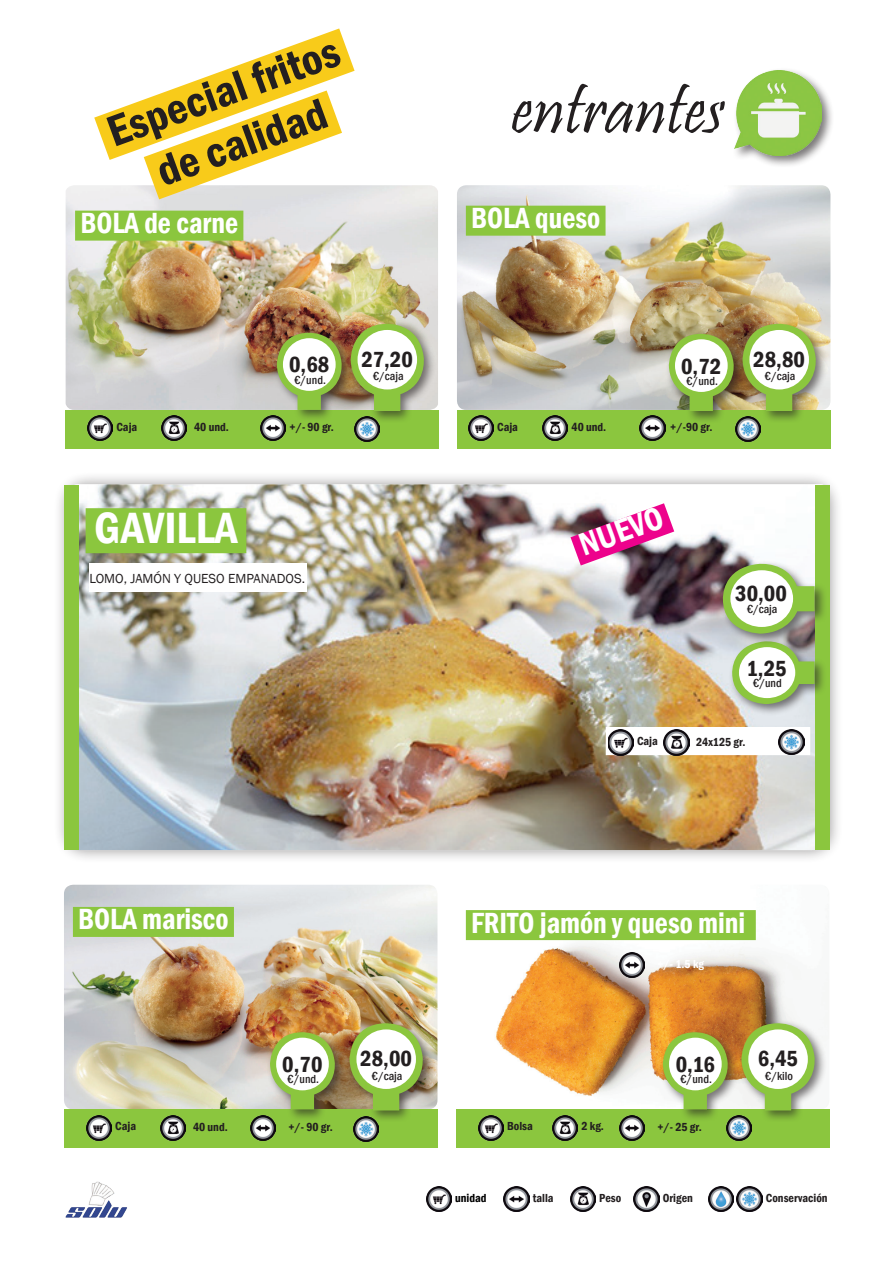
<style>
.page{position:relative;width:893px;height:1263px;background:#fff}
.page>*{position:absolute;margin:0;border:0;box-sizing:border-box;transform-origin:0 0}
.t1{font:75px "Pristina";color:#231f20}
.t2{font:600 condensed 45px/54px "Franklin Gothic";color:#231f20;text-align:center}
.t3{font:600 condensed 45px "Franklin Gothic";color:#fff}
.t4{font:600 condensed 33px "Franklin Gothic";color:#fff}
.t5{font:600 condensed 30px "Franklin Gothic";color:#fff;scale:.95 1}
.t6{font:600 condensed 22.5px "Franklin Gothic";color:#231f20}
.t7{font:13.5px "Franklin Gothic";color:#231f20}
.t8{font:600 condensed 12px "Franklin Gothic";color:#231f20}
.t9{font:500 condensed 12px "Franklin Gothic";color:#231f20}
.t10{font:600 condensed 12px "Franklin Gothic";color:#fff}
.t11{font:600 condensed 12px "Franklin Gothic";color:#000}
</style>
<div class="page">
<img style="left:65px;top:1181px;width:62px;height:37px">
<div style="left:732px;top:67px;width:102px;height:100px;background:#231f20;opacity:.6"></div>
<img style="left:735px;top:71px;width:87px;height:84px">
<img style="left:426px;top:1186px;width:25px;height:26px">
<img style="left:504px;top:1186px;width:25px;height:26px">
<img style="left:570px;top:1186px;width:26px;height:26px">
<img style="left:634px;top:1186px;width:25px;height:26px">
<img style="left:737px;top:1186px;width:25px;height:26px">
<img style="left:708px;top:1186px;width:25px;height:26px">
<div style="left:53px;top:471px;width:790px;height:393px;background:#231f20;opacity:.5"></div>
<img style="left:68px;top:484px;width:761px;height:366px">
<div style="left:64px;top:684px;width:14px;height:166px;background:#8bc63e"></div>
<div style="left:64px;top:485px;width:14px;height:199px;background:#8bc63e"></div>
<div style="left:815px;top:684px;width:14px;height:166px;background:#8bc63e"></div>
<div style="left:815px;top:485px;width:14px;height:204px;background:#8bc63e"></div>
<div style="left:86px;top:508px;width:160px;height:45px;background:#8bc63e"></div>
<div style="left:728px;top:638px;width:99px;height:78px;background:#231f20;opacity:.6"></div>
<img style="left:64px;top:885px;width:373px;height:224px">
<div style="left:73px;top:907px;width:161px;height:30px;background:#8bc63e"></div>
<div style="left:64px;top:1109px;width:374px;height:39px;background:#8bc63e"></div>
<div style="left:346px;top:1019px;width:89px;height:104px;background:#231f20;opacity:.6"></div>
<img style="left:350px;top:1022px;width:76px;height:88px">
<div style="left:356px;top:1029px;width:60px;height:60px;background:#fff;border-radius:50%"></div>
<img style="left:86px;top:1115px;width:26px;height:25px">
<img style="left:161px;top:1115px;width:25px;height:25px">
<img style="left:353px;top:1116px;width:25px;height:25px">
<img style="left:465px;top:910px;width:330px;height:186px">
<div style="left:466px;top:910px;width:290px;height:30px;background:#8bc63e"></div>
<div style="left:456px;top:1109px;width:373px;height:39px;background:#8bc63e"></div>
<div style="left:738px;top:1019px;width:89px;height:104px;background:#231f20;opacity:.6"></div>
<svg style="left:741px;top:1022px;width:76px;height:88px"></svg>
<div style="left:748px;top:1029px;width:60px;height:60px;background:#fff;border-radius:50%"></div>
<img style="left:478px;top:1115px;width:25px;height:25px">
<img style="left:552px;top:1115px;width:26px;height:25px">
<img style="left:726px;top:1115px;width:25px;height:25px">
<img style="left:251px;top:1115px;width:25px;height:25px">
<img style="left:66px;top:185px;width:372px;height:225px">
<div style="left:75px;top:211px;width:168px;height:30px;background:#8bc63e"></div>
<div style="left:65px;top:410px;width:374px;height:38px;background:#8bc63e"></div>
<div style="left:347px;top:320px;width:89px;height:103px;background:#231f20;opacity:.6"></div>
<svg style="left:351px;top:322px;width:76px;height:89px;background:#9db269"></svg>
<div style="left:358px;top:330px;width:59px;height:59px;background:#fff;border-radius:50%"></div>
<img style="left:87px;top:415px;width:26px;height:26px">
<img style="left:162px;top:415px;width:25px;height:26px">
<img style="left:354px;top:417px;width:26px;height:25px">
<img style="left:457px;top:185px;width:373px;height:225px">
<div style="left:466px;top:206px;width:139px;height:30px;background:#8bc63e"></div>
<div style="left:457px;top:410px;width:374px;height:38px;background:#8bc63e"></div>
<div style="left:739px;top:320px;width:89px;height:103px;background:#231f20;opacity:.6"></div>
<img style="left:742px;top:322px;width:77px;height:89px">
<div style="left:749px;top:330px;width:60px;height:59px;background:#fff;border-radius:50%"></div>
<img style="left:260px;top:415px;width:26px;height:26px">
<img style="left:468px;top:415px;width:26px;height:26px">
<img style="left:542px;top:415px;width:26px;height:26px">
<img style="left:735px;top:417px;width:25px;height:25px">
<img style="left:640px;top:415px;width:25px;height:26px">
<div style="left:606px;top:727px;width:204px;height:28px;background:#fff"></div>
<img style="left:664px;top:730px;width:25px;height:25px">
<img style="left:779px;top:729px;width:25px;height:25px">
<img style="left:608px;top:730px;width:25px;height:25px">
<img style="left:620px;top:952px;width:25px;height:26px">
<img style="left:620px;top:1115px;width:25px;height:25px">
<svg style="left:66px;top:28px;width:339px;height:168px"></svg>
<svg style="left:94px;top:54px;width:298px;height:182px"></svg>
<svg style="left:537px;top:479px;width:171px;height:111px"></svg>
<div style="left:273px;top:329px;width:81px;height:93px;background:#231f20;opacity:.6"></div>
<svg style="left:277px;top:331px;width:67px;height:79px;background:#919f59"></svg>
<div style="left:283px;top:338px;width:53px;height:53px;background:#fff;border-radius:50%"></div>
<div style="left:665px;top:330px;width:81px;height:93px;background:#231f20;opacity:.6"></div>
<img style="left:669px;top:332px;width:67px;height:79px">
<div style="left:675px;top:339px;width:53px;height:53px;background:#fff;border-radius:50%"></div>
<div style="left:719px;top:560px;width:108px;height:86px;background:#231f20;opacity:.6"></div>
<svg style="left:721px;top:561px;width:94px;height:143px"></svg>
<div style="left:730px;top:570px;width:63px;height:57px;background:#fff;border-radius:50%"></div>
<div style="left:267px;top:1028px;width:80px;height:94px;background:#231f20;opacity:.6"></div>
<img style="left:270px;top:1031px;width:67px;height:78px">
<div style="left:276px;top:1038px;width:53px;height:52px;background:#fff;border-radius:50%"></div>
<div style="left:659px;top:1028px;width:81px;height:94px;background:#231f20;opacity:.6"></div>
<svg style="left:663px;top:1031px;width:67px;height:78px;background:#afba6a"></svg>
<div style="left:669px;top:1038px;width:53px;height:52px;background:#fff;border-radius:50%"></div>
<div style="left:89px;top:564px;width:218px;height:28px;background:#fff"></div>
<h2 class="t2" style="left:99px;top:107px;width:245px;rotate:-20deg">Especial fritos de calidad</h2>
<h3 class="t5" style="left:80px;top:203px;width:167px">BOLA de carne</h3>
<h1 class="t1" style="left:511px;top:67px;width:215px">entrantes</h1>
<h3 class="t5" style="left:471px;top:198px;width:137px">BOLA queso</h3>
<h3 class="t6" style="left:289px;top:350px;width:42px">0,68</h3>
<p class="t9" style="left:294px;top:372px;width:33px">€/und.</p>
<h3 class="t6" style="left:362px;top:344px;width:53px">27,20</h3>
<p class="t9" style="left:373px;top:368px;width:32px">€/caja</p>
<h3 class="t6" style="left:681px;top:351px;width:42px">0,72</h3>
<p class="t9" style="left:686px;top:373px;width:33px">€/und.</p>
<p class="t8" style="left:194px;top:419px;width:36px">40 und.</p>
<p class="t8" style="left:497px;top:419px;width:22px">Caja</p>
<p class="t8" style="left:572px;top:419px;width:36px">40 und.</p>
<p class="t8" style="left:670px;top:419px;width:44px">+/-90 gr.</p>
<p class="t8" style="left:116px;top:419px;width:22px">Caja</p>
<p class="t8" style="left:290px;top:419px;width:46px">+/- 90 gr.</p>
<h3 class="t6" style="left:753px;top:344px;width:53px">28,80</h3>
<p class="t9" style="left:765px;top:368px;width:32px">€/caja</p>
<h2 class="t3" style="left:94px;top:498px;width:145px">GAVILLA</h2>
<p class="t7" style="left:89px;top:570px;width:217px">LOMO, JAMÓN Y QUESO EMPANADOS.</p>
<h3 class="t4" style="left:573px;top:525px;width:89px;rotate:-20deg">NUEVO</h3>
<h3 class="t6" style="left:735px;top:578px;width:53px">30,00</h3>
<p class="t9" style="left:747px;top:601px;width:32px">€/caja</p>
<h3 class="t6" style="left:746px;top:654px;width:42px">1,25</h3>
<p class="t9" style="left:753px;top:675px;width:30px">€/und</p>
<p class="t8" style="left:637px;top:733px;width:22px">Caja</p>
<p class="t8" style="left:696px;top:734px;width:51px">24x125 gr.</p>
<h3 class="t5" style="left:78px;top:899px;width:160px">BOLA marisco</h3>
<h3 class="t5" style="left:471px;top:902px;width:290px">FRITO jamón y queso mini</h3>
<p class="t10" style="left:657px;top:956px;width:48px">+/- 1.5 kg</p>
<h3 class="t6" style="left:282px;top:1049px;width:42px">0,70</h3>
<p class="t9" style="left:288px;top:1071px;width:33px">€/und.</p>
<h3 class="t6" style="left:360px;top:1043px;width:53px">28,00</h3>
<p class="t9" style="left:372px;top:1068px;width:32px">€/caja</p>
<h3 class="t6" style="left:676px;top:1049px;width:41px">0,16</h3>
<p class="t9" style="left:680px;top:1071px;width:33px">€/und.</p>
<h3 class="t6" style="left:758px;top:1043px;width:42px">6,45</h3>
<p class="t9" style="left:765px;top:1068px;width:29px">€/kilo</p>
<p class="t8" style="left:193px;top:1119px;width:36px">40 und.</p>
<p class="t8" style="left:507px;top:1118px;width:27px">Bolsa</p>
<p class="t8" style="left:581px;top:1118px;width:24px">2 kg.</p>
<p class="t8" style="left:115px;top:1118px;width:22px">Caja</p>
<p class="t8" style="left:288px;top:1119px;width:46px">+/- 90 gr.</p>
<p class="t8" style="left:657px;top:1119px;width:46px">+/- 25 gr.</p>
<p class="t11" style="left:455px;top:1190px;width:33px">unidad</p>
<p class="t8" style="left:533px;top:1190px;width:22px">talla</p>
<p class="t8" style="left:599px;top:1190px;width:24px">Peso</p>
<p class="t8" style="left:663px;top:1190px;width:32px">Origen</p>
<p class="t8" style="left:766px;top:1190px;width:63px">Conservación</p>
</div>
